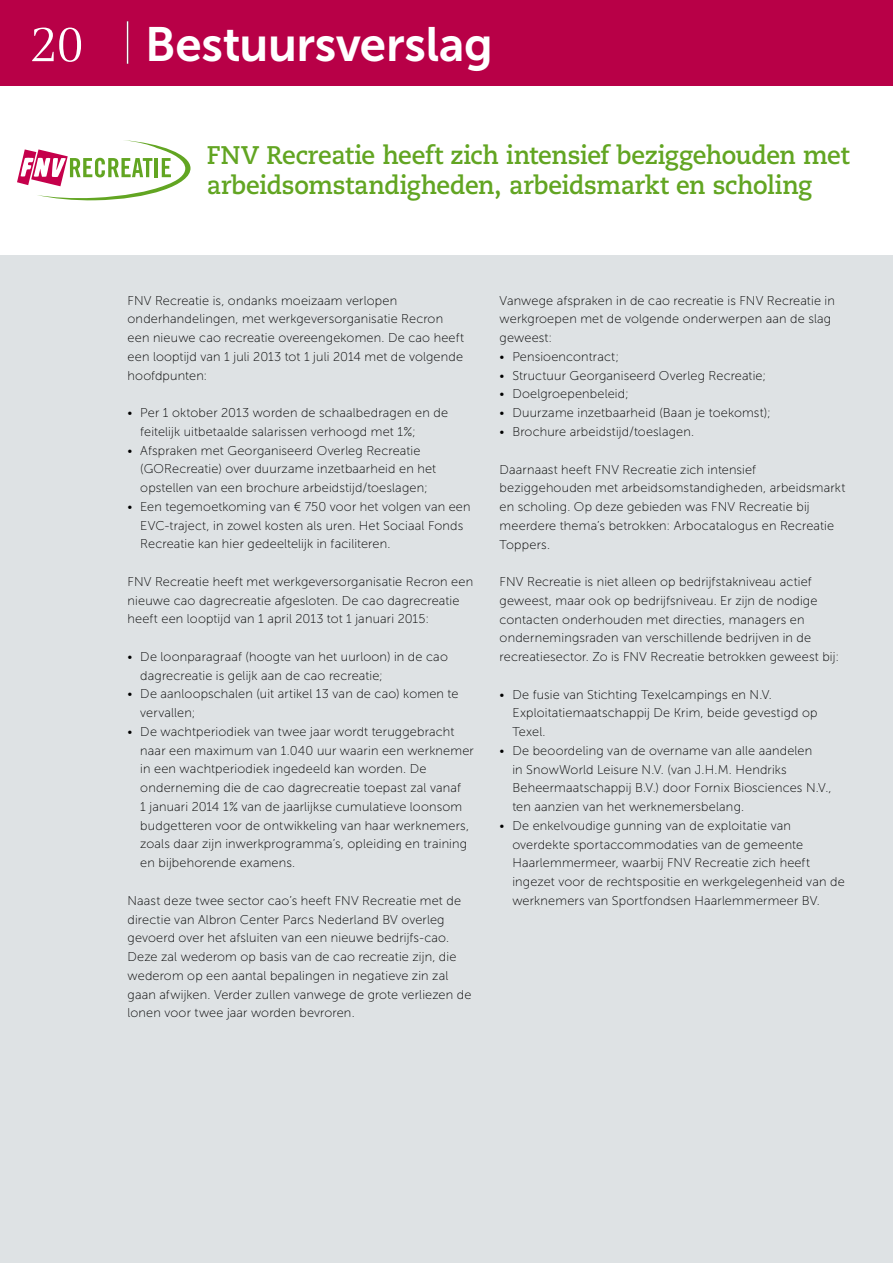
<style>
.page{position:relative;width:893px;height:1263px;background:#fff}
.page>*{position:absolute;margin:0;border:0;box-sizing:border-box;transform-origin:0 0}
.t1{font:52.5px "Veljovic Std";color:#fff}
.t2{font:48px "Museo Sans 700";letter-spacing:-.005em;color:#fff}
.t3{font:700 25.5px/30.6px "Caecilia LT Std";letter-spacing:-.01em;color:#62a522;scale:.96 1}
.t4{font:12.75px/18.8px "Museo Sans 100";letter-spacing:.01em;color:#000}
</style>
<div class="page">
<div style="left:0;top:255px;width:893px;height:1008px;background:#dee2e4"></div>
<div style="left:0;top:0;width:893px;height:85px;background:#b80047"></div>
<svg style="left:17px;top:140px;width:174px;height:60px"></svg>
<hr style="left:127px;top:21px;width:1px;height:43px;background:#fff">
<h1 class="t1" style="left:30px;top:16px;width:56px">20</h1>
<h2 class="t2" style="left:145px;top:17px;width:349px">Bestuursverslag</h2>
<h3 class="t3" style="left:207px;top:140px;width:671px">FNV Recreatie heeft zich intensief beziggehouden met arbeidsomstandigheden, arbeidsmarkt en scholing</h3>
<p class="t4" style="left:128px;top:291px;width:338px">FNV Recreatie is, ondanks moeizaam verlopen onderhandelingen, met werkgeversorganisatie Recron een nieuwe cao recreatie overeengekomen. De cao heeft een looptijd van 1 juli 2013 tot 1 juli 2014 met de volgende hoofdpunten:</p>
<p class="t4" style="left:140px;top:403px;width:309px;text-indent:-13px">• Per 1 oktober 2013 worden de schaalbedragen en de feitelijk uitbetaalde salarissen verhoogd met 1%;</p>
<p class="t4" style="left:140px;top:441px;width:297px;text-indent:-13px">• Afspraken met Georganiseerd Overleg Recreatie (GORecreatie) over duurzame inzetbaarheid en het opstellen van een brochure arbeidstijd/toeslagen;</p>
<p class="t4" style="left:140px;top:497px;width:332px;text-indent:-13px">• Een tegemoetkoming van € 750 voor het volgen van een<br>EVC-traject, in zowel kosten als uren. Het Sociaal Fonds<br>Recreatie kan hier gedeeltelijk in faciliteren.</p>
<p class="t4" style="left:128px;top:572px;width:347px">FNV Recreatie heeft met werkgeversorganisatie Recron een nieuwe cao dagrecreatie afgesloten. De cao dagrecreatie heeft een looptijd van 1 april 2013 tot 1 januari 2015:</p>
<p class="t4" style="left:140px;top:647px;width:309px;text-indent:-13px">• De loonparagraaf (hoogte van het uurloon) in de cao dagrecreatie is gelijk aan de cao recreatie;</p>
<p class="t4" style="left:140px;top:685px;width:320px;text-indent:-13px">• De aanloopschalen (uit artikel 13 van de cao) komen te vervallen;</p>
<p class="t4" style="left:140px;top:722px;width:335px;text-indent:-13px">• De wachtperiodiek van twee jaar wordt teruggebracht naar een maximum van 1.040 uur waarin een werknemer in een wachtperiodiek ingedeeld kan worden. De onderneming die de cao dagrecreatie toepast zal vanaf<br>1 januari 2014 1% van de jaarlijkse cumulatieve loonsom budgetteren voor de ontwikkeling van haar werknemers, zoals daar zijn inwerkprogramma’s, opleiding en training en bijbehorende examens.</p>
<p class="t4" style="left:128px;top:891px;width:345px">Naast deze twee sector cao’s heeft FNV Recreatie met de directie van Albron Center Parcs Nederland BV overleg gevoerd over het afsluiten van een nieuwe bedrijfs-cao.<br>Deze zal wederom op basis van de cao recreatie zijn, die wederom op een aantal bepalingen in negatieve zin zal gaan afwijken. Verder zullen vanwege de grote verliezen de lonen voor twee jaar worden bevroren.</p>
<p class="t4" style="left:500px;top:291px;width:337px">Vanwege afspraken in de cao recreatie is FNV Recreatie in werkgroepen met de volgende onderwerpen aan de slag geweest:</p>
<p class="t4" style="left:500px;top:347px;width:121px">• Pensioencontract;</p>
<p class="t4" style="left:500px;top:366px;width:268px">• Structuur Georganiseerd Overleg Recreatie;</p>
<p class="t4" style="left:500px;top:385px;width:131px">• Doelgroepenbeleid;</p>
<p class="t4" style="left:500px;top:404px;width:273px">• Duurzame inzetbaarheid (Baan je toekomst);</p>
<p class="t4" style="left:500px;top:422px;width:196px">• Brochure arbeidstijd/toeslagen.</p>
<p class="t4" style="left:500px;top:460px;width:347px">Daarnaast heeft FNV Recreatie zich intensief beziggehouden met arbeidsomstandigheden, arbeidsmarkt en scholing. Op deze gebieden was FNV Recreatie bij meerdere thema’s betrokken: Arbocatalogus en Recreatie Toppers.</p>
<p class="t4" style="left:500px;top:572px;width:341px">FNV Recreatie is niet alleen op bedrijfstakniveau actief geweest, maar ook op bedrijfsniveau. Er zijn de nodige contacten onderhouden met directies, managers en ondernemingsraden van verschillende bedrijven in de recreatiesector. Zo is FNV Recreatie betrokken geweest bij:</p>
<p class="t4" style="left:512px;top:685px;width:307px;text-indent:-13px">• De fusie van Stichting Texelcampings en N.V.<br>Exploitatiemaatschappij De Krim, beide gevestigd op<br>Texel.</p>
<p class="t4" style="left:512px;top:741px;width:320px;text-indent:-13px">• De beoordeling van de overname van alle aandelen<br>in SnowWorld Leisure N.V. (van J.H.M. Hendriks Beheermaatschappij B.V.) door Fornix Biosciences N.V., ten aanzien van het werknemersbelang.</p>
<p class="t4" style="left:512px;top:816px;width:334px;text-indent:-13px">• De enkelvoudige gunning van de exploitatie van overdekte sportaccommodaties van de gemeente Haarlemmermeer, waarbij FNV Recreatie zich heeft ingezet voor de rechtspositie en werkgelegenheid van de werknemers van Sportfondsen Haarlemmermeer BV.</p>
</div>
